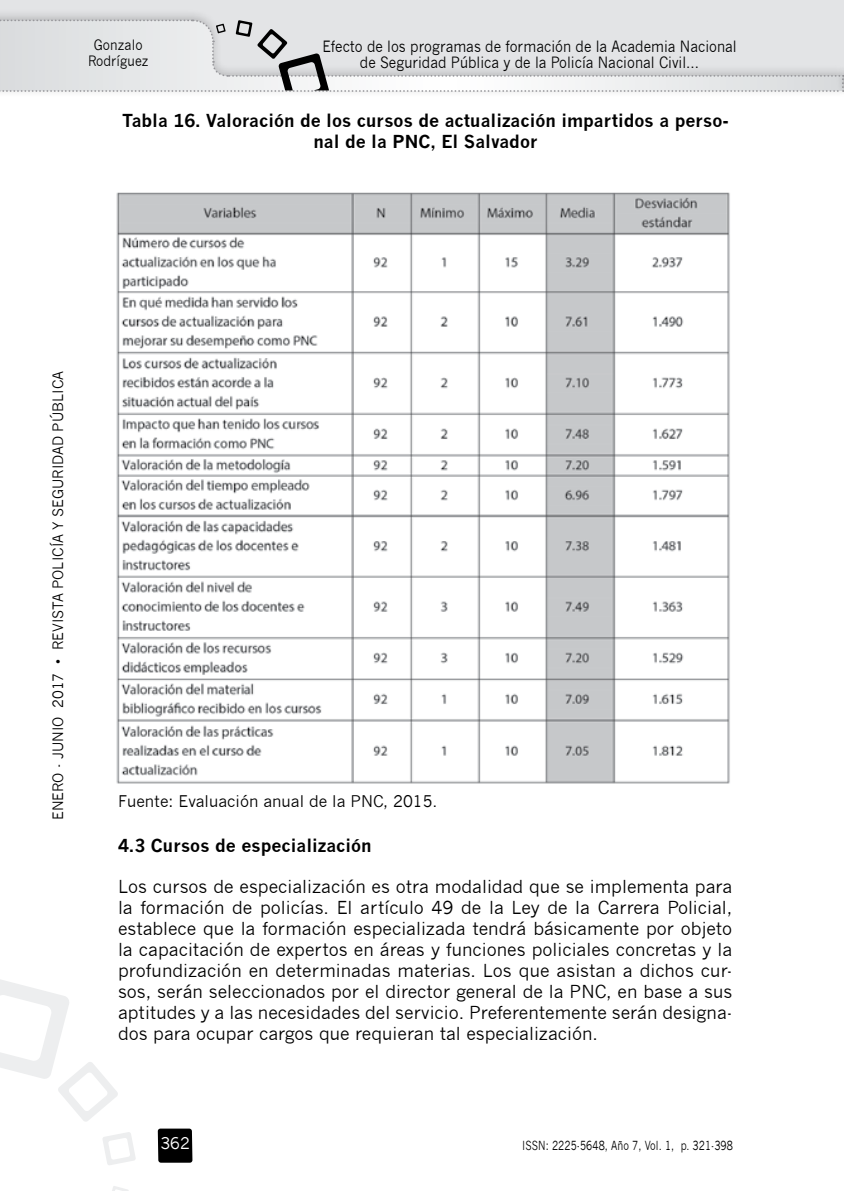
<style>
.page{position:relative;width:844px;height:1191px;background:#fff}
.page>*{position:absolute;margin:0;border:0;box-sizing:border-box;transform-origin:0 0}
.t1{font:17.5px/21px "News Gothic";color:#000;text-align:justify}
.t2{font:700 17.5px/21px "News Gothic";color:#000;text-align:center}
.t3{font:15.75px "News Gothic";color:#000}
.t4{font:15.75px "News Gothic";color:#fff}
.t5{font:15.22px/15.8px "News Gothic";color:#000;text-align:center;scale:.9 1}
.t6{font:14px "News Gothic";color:#000}
.t7{font:14px/15.8px "News Gothic";color:#000;text-align:center;scale:.9 1}
.t8{font:12.25px "News Gothic";letter-spacing:.01em;color:#000;scale:.8 1}
</style>
<div class="page">
<div style="left:0;top:0;width:843px;height:90px;background:#e3e4e6"></div>
<div style="left:0;top:8px;width:843px;height:90px;background:#000;opacity:.2"></div>
<div style="left:835px;top:8px;width:8px;height:90px;background:#000;opacity:.2"></div>
<svg style="left:0;top:19px;width:844px;height:73px"></svg>
<svg style="left:103px;top:1132px;width:33px;height:33px"></svg>
<svg style="left:112px;top:1186px;width:17px;height:5px"></svg>
<svg style="left:0;top:979px;width:118px;height:143px"></svg>
<svg style="left:158px;top:1128px;width:34px;height:34px"></svg>
<img style="left:116px;top:192px;width:614px;height:592px">
<p class="t7" style="left:88px;top:37px;width:69px">Gonzalo<br>Rodríguez</p>
<p class="t5" style="left:322px;top:39px;width:462px">Efecto de los programas de formación de la Academia Nacional de Seguridad Pública y de la Policía Nacional Civil...</p>
<p class="t2" style="left:122px;top:110px;width:608px">Tabla 16. Valoración de los cursos de actualización impartidos a perso&shy;nal de la PNC, El Salvador</p>
<p class="t6" style="left:50px;top:820px;width:450px;rotate:-90deg">ENERO - JUNIO 2017 • REVISTA POLICÍA Y SEGURIDAD PÚBLICA</p>
<p class="t3" style="left:118px;top:791px;width:321px">Fuente: Evaluación anual de la PNC, 2015.</p>
<p class="t2" style="left:118px;top:835px;width:255px">4.3 Cursos de especialización</p>
<p class="t1" style="left:118px;top:876px;width:615px">Los cursos de especialización es otra modalidad que se implementa para la formación de policías. El artículo 49 de la Ley de la Carrera Policial, establece que la formación especializada tendrá básicamente por objeto la capacitación de expertos en áreas y funciones policiales concretas y la profundización en determinadas materias. Los que asistan a dichos cur&shy;sos, serán seleccionados por el director general de la PNC, en base a sus aptitudes y a las necesidades del servicio. Preferentemente serán designa&shy;dos para ocupar cargos que requieran tal especialización.</p>
<p class="t4" style="left:160px;top:1134px;width:31px">362</p>
<p class="t8" style="left:522px;top:1138px;width:265px">ISSN: 2225-5648, Año 7, Vol. 1, p. 321-398</p>
</div>
